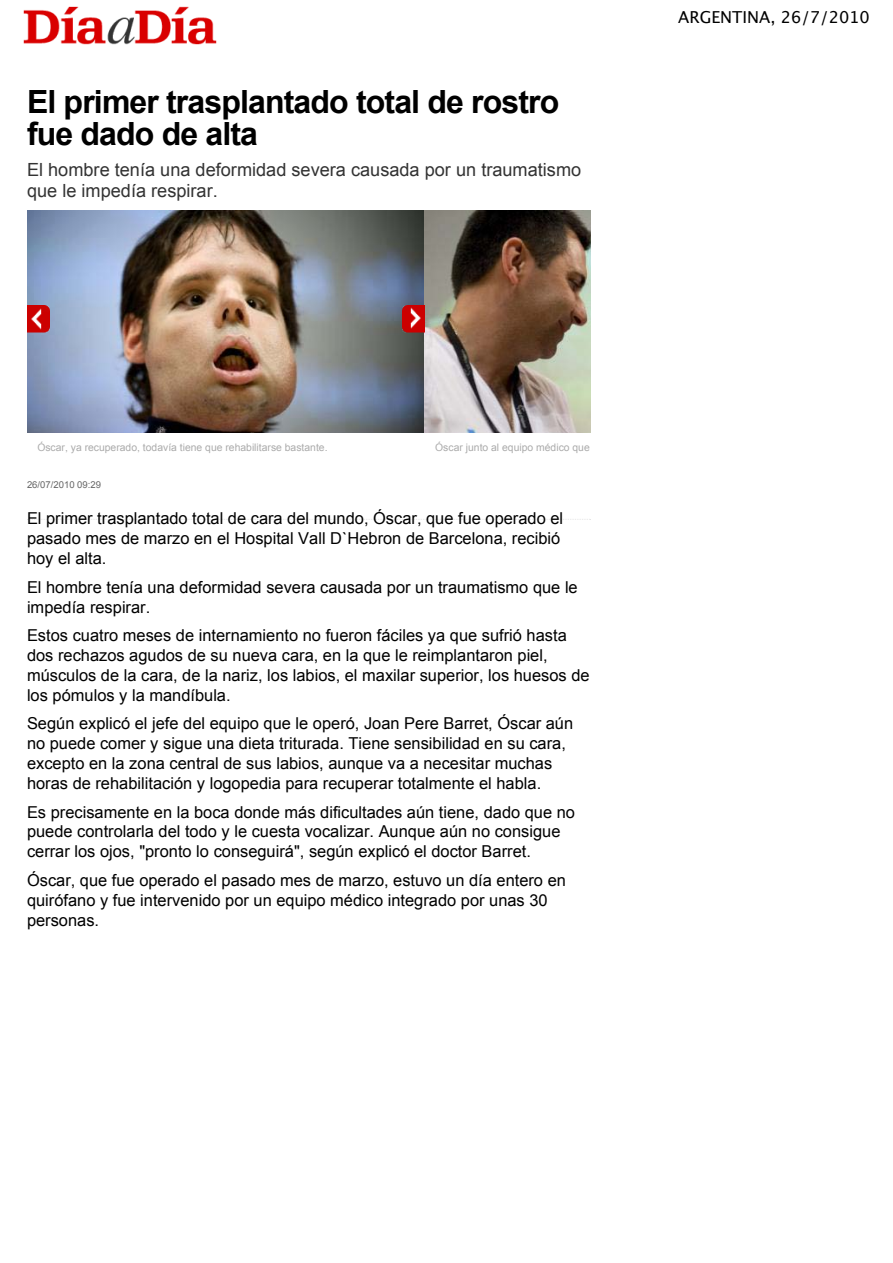
<style>
.page{position:relative;width:893px;height:1263px;background:#fff}
.page>*{position:absolute;margin:0;border:0;box-sizing:border-box;transform-origin:0 0}
.t1{font:700 31.95px/32px "Arial";letter-spacing:-.025em;color:#000}
.t2{font:18.15px/21.6px "Arial";color:#333}
.t3{font:16.5px "Lucida Grande";color:#000100}
.t4{font:16.35px/20px "Arial";color:#000}
.t5{font:10.35px "Arial";color:#ababab}
.t6{font:9.45px "Arial";color:#666}
</style>
<div class="page">
<svg style="left:27px;top:519px;width:564px;height:1px"></svg>
<img style="left:27px;top:210px;width:564px;height:223px">
<img style="left:27px;top:305px;width:22px;height:27px">
<img style="left:402px;top:305px;width:23px;height:27px">
<img style="left:23px;top:6px;width:194px;height:39px">
<h1 class="t1" style="left:27px;top:86px;width:534px">El primer trasplantado total de rostro fue dado de alta</h1>
<p class="t2" style="left:27px;top:159px;width:555px">El hombre tenía una deformidad severa causada por un traumatismo que le impedía respirar.</p>
<p class="t3" style="left:678px;top:8px;width:193px">ARGENTINA, 26/7/2010</p>
<p class="t5" style="left:37px;top:441px;width:292px">Óscar, ya recuperado, todavía tiene que rehabilitarse bastante.</p>
<p class="t5" style="left:435px;top:441px;width:201px">Óscar junto al equipo médico que lo ayudó.</p>
<p class="t6" style="left:27px;top:478px;width:76px">26/07/2010 09:29</p>
<p class="t4" style="left:27px;top:509px;width:537px">El primer trasplantado total de cara del mundo, Óscar, que fue operado el pasado mes de marzo en el Hospital Vall D`Hebron de Barcelona, recibió hoy el alta.</p>
<p class="t4" style="left:27px;top:577px;width:552px">El hombre tenía una deformidad severa causada por un traumatismo que le impedía respirar.</p>
<p class="t4" style="left:27px;top:626px;width:564px">Estos cuatro meses de internamiento no fueron fáciles ya que sufrió hasta dos rechazos agudos de su nueva cara, en la que le reimplantaron piel, músculos de la cara, de la nariz, los labios, el maxilar superior, los huesos de los pómulos y la mandíbula.</p>
<p class="t4" style="left:27px;top:714px;width:547px">Según explicó el jefe del equipo que le operó, Joan Pere Barret, Óscar aún no puede comer y sigue una dieta triturada. Tiene sensibilidad en su cara, excepto en la zona central de sus labios, aunque va a necesitar muchas horas de rehabilitación y logopedia para recuperar totalmente el habla.</p>
<p class="t4" style="left:27px;top:802px;width:549px">Es precisamente en la boca donde más dificultades aún tiene, dado que no puede controlarla del todo y le cuesta vocalizar. Aunque aún no consigue cerrar los ojos, "pronto lo conseguirá", según explicó el doctor Barret.</p>
<p class="t4" style="left:27px;top:870px;width:540px">Óscar, que fue operado el pasado mes de marzo, estuvo un día entero en quirófano y fue intervenido por un equipo médico integrado por unas 30 personas.</p>
</div>
